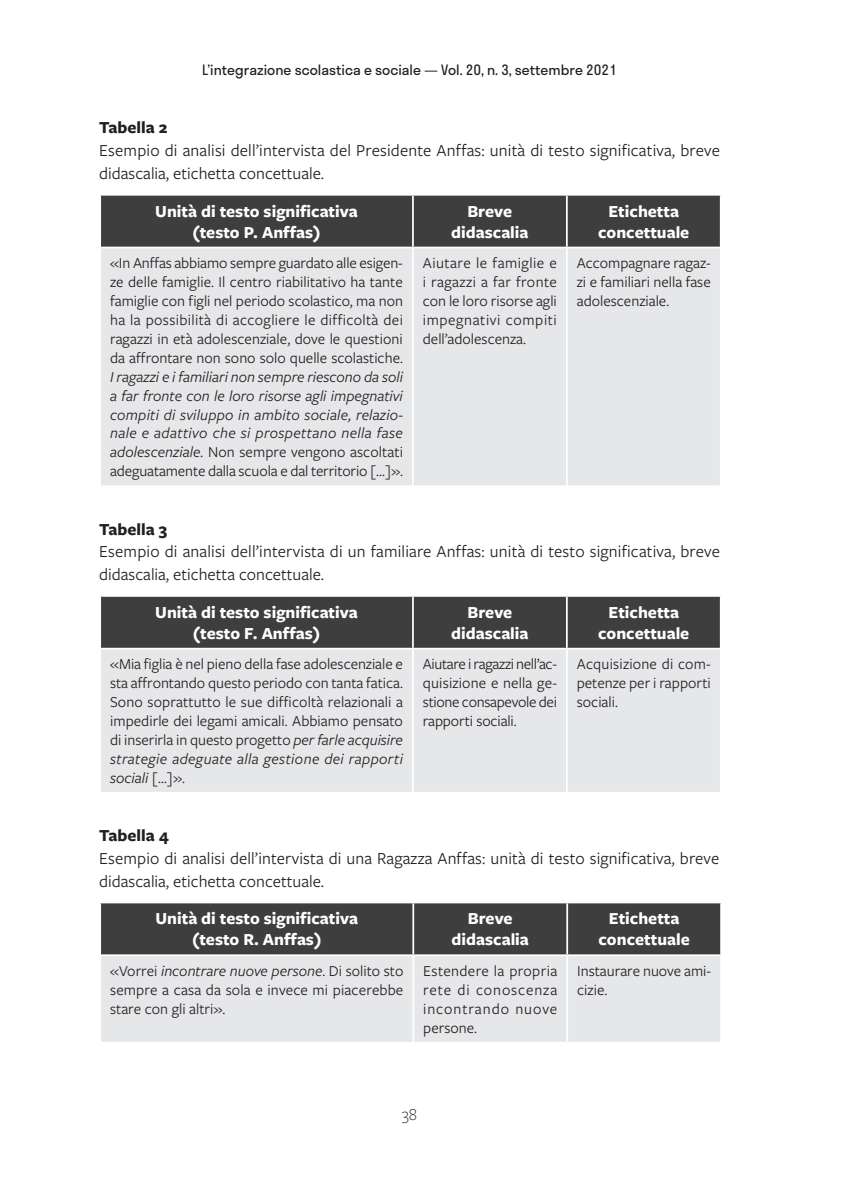
<style>
.page{position:relative;width:844px;height:1191px;background:#fff}
.page>*{position:absolute;margin:0;border:0;box-sizing:border-box;transform-origin:0 0}
.t1{font:17.5px/22.8px "Freight Sans Pro";letter-spacing:.005em;color:#231f20}
.t2{font:700 17.5px/21px "Freight Sans Pro";color:#fff;text-align:center}
.t3{font:700 17.5px "Freight Sans Pro";color:#231f20}
.t4{font:300 17.5px "Freight Sans Pro";color:#231f20}
.t5{font:15.75px/18.9px "Freight Sans Pro";color:#231f20;text-align:justify}
.t6{font:italic 15.75px/18.9px "Freight Sans Pro";letter-spacing:.025em;color:#231f20;text-align:justify}
.t7{font:14px "Stratos";color:#231f20}
.s1{font-style:normal}
.s2{font-style:italic}
</style>
<div class="page">
<div style="left:101px;top:196px;width:618px;height:51px;background:#3e3e3f"></div>
<div style="left:101px;top:248px;width:618px;height:237px;background:#e6e7e9"></div>
<hr style="left:412px;top:196px;width:1px;height:51px;background:#fff">
<hr style="left:566px;top:196px;width:1px;height:51px;background:#fff">
<hr style="left:412px;top:248px;width:1px;height:237px;background:#fff">
<hr style="left:566px;top:248px;width:1px;height:237px;background:#fff">
<div style="left:101px;top:597px;width:618px;height:51px;background:#3e3e3f"></div>
<div style="left:101px;top:649px;width:618px;height:143px;background:#e6e7e9"></div>
<hr style="left:412px;top:597px;width:1px;height:51px;background:#fff">
<hr style="left:566px;top:597px;width:1px;height:51px;background:#fff">
<hr style="left:412px;top:649px;width:1px;height:143px;background:#fff">
<hr style="left:566px;top:649px;width:1px;height:143px;background:#fff">
<div style="left:101px;top:903px;width:619px;height:51px;background:#3e3e3f"></div>
<div style="left:101px;top:956px;width:619px;height:85px;background:#e6e7e9"></div>
<hr style="left:412px;top:903px;width:2px;height:51px;background:#fff">
<hr style="left:566px;top:903px;width:2px;height:51px;background:#fff">
<hr style="left:412px;top:956px;width:2px;height:85px;background:#fff">
<hr style="left:566px;top:956px;width:2px;height:85px;background:#fff">
<p class="t7" style="left:202px;top:58px;width:416px">L’integrazione scolastica e sociale — Vol. 20, n. 3, settembre 2021</p>
<p class="t3" style="left:99px;top:116px;width:70px">Tabella 2</p>
<p class="t1" style="left:99px;top:138px;width:622px">Esempio di analisi dell’intervista del Presidente Anffas: unità di testo significativa, breve didascalia, etichetta concettuale.</p>
<p class="t2" style="left:155px;top:200px;width:204px">Unità di testo significativa (testo P. Anffas)</p>
<p class="t2" style="left:451px;top:200px;width:79px">Breve didascalia</p>
<p class="t2" style="left:598px;top:200px;width:93px">Etichetta concettuale</p>
<p class="t5" style="left:110px;top:253px;width:294px">«In Anffas abbiamo sempre guardato alle esigen&shy;ze delle famiglie. Il centro riabilitativo ha tante famiglie con figli nel periodo scolastico, ma non ha la possibilità di accogliere le difficoltà dei ragazzi in età adolescenziale, dove le questioni da affrontare non sono solo quelle scolastiche.</p>
<p class="t6" style="left:110px;top:366px;width:294px">I ragazzi e i familiari non sempre riescono da soli a far fronte con le loro risorse agli impegnativi compiti di sviluppo in ambito sociale, relazio&shy;nale e adattivo che si prospettano nella fase adolescenziale. <span class="s1">Non sempre vengono ascoltati adeguatamente dalla scuola e dal territorio […]».</span></p>
<p class="t5" style="left:423px;top:253px;width:135px">Aiutare le famiglie e i ragazzi a far fronte con le loro risorse agli impegnativi compiti dell’adolescenza.</p>
<p class="t5" style="left:576px;top:253px;width:135px">Accompagnare ragaz&shy;zi e familiari nella fase adolescenziale.</p>
<p class="t3" style="left:99px;top:517px;width:69px">Tabella 3</p>
<p class="t1" style="left:99px;top:539px;width:622px">Esempio di analisi dell’intervista di un familiare Anffas: unità di testo significativa, breve didascalia, etichetta concettuale.</p>
<p class="t2" style="left:155px;top:601px;width:204px">Unità di testo significativa (testo F. Anffas)</p>
<p class="t2" style="left:451px;top:601px;width:79px">Breve didascalia</p>
<p class="t2" style="left:598px;top:601px;width:93px">Etichetta concettuale</p>
<p class="t5" style="left:110px;top:654px;width:294px">«Mia figlia è nel pieno della fase adolescenziale e sta affrontando questo periodo con tanta fatica.<br>Sono soprattutto le sue difficoltà relazionali a impedirle dei legami amicali. Abbiamo pensato di inserirla in questo progetto <span class="s2">per farle acquisire strategie adeguate alla gestione dei rapporti sociali</span> […]».</p>
<p class="t5" style="left:423px;top:654px;width:135px">Aiutare i ragazzi nell’ac&shy;quisizione e nella ge&shy;stione consapevole dei rapporti sociali.</p>
<p class="t5" style="left:576px;top:654px;width:135px">Acquisizione di com&shy;petenze per i rapporti sociali.</p>
<p class="t3" style="left:99px;top:823px;width:71px">Tabella 4</p>
<p class="t1" style="left:99px;top:846px;width:621px">Esempio di analisi dell’intervista di una Ragazza Anffas: unità di testo significativa, breve didascalia, etichetta concettuale.</p>
<p class="t2" style="left:155px;top:907px;width:204px">Unità di testo significativa (testo R. Anffas)</p>
<p class="t2" style="left:451px;top:907px;width:79px">Breve didascalia</p>
<p class="t2" style="left:598px;top:907px;width:93px">Etichetta concettuale</p>
<p class="t5" style="left:110px;top:960px;width:295px">«Vorrei <span class="s2">incontrare nuove persone</span>. Di solito sto sempre a casa da sola e invece mi piacerebbe stare con gli altri».</p>
<p class="t5" style="left:423px;top:960px;width:135px">Estendere la propria rete di conoscenza incontrando nuove persone.</p>
<p class="t5" style="left:577px;top:960px;width:135px">Instaurare nuove ami&shy;cizie.</p>
<p class="t4" style="left:402px;top:1102px;width:17px">38</p>
</div>
